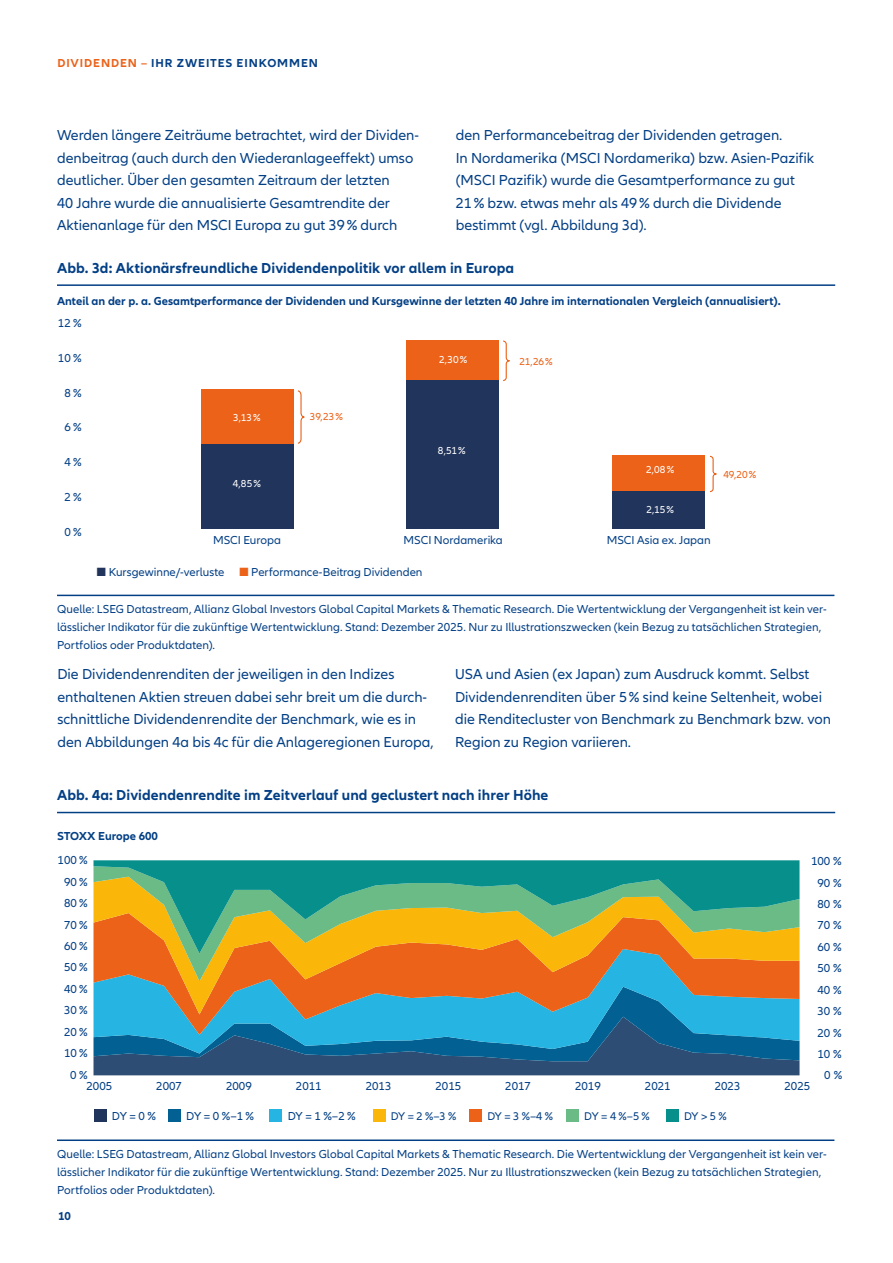
<style>
.page{position:relative;width:893px;height:1263px;background:#fff}
.page>*{position:absolute;margin:0;border:0;box-sizing:border-box;transform-origin:0 0}
.t1{font:15px/22.5px "Allianz Neo";color:#033f85}
.t2{font:700 15px "Allianz Neo";letter-spacing:.005em;color:#033f85}
.t3{font:12px/18px "Allianz Neo";color:#033f85}
.t4{font:700 12px "Allianz Neo";color:#033f85}
.t5{font:700 12px "Allianz Neo";letter-spacing:.075em;color:#033f85}
.t6{font:11.55px "Allianz Neo";letter-spacing:-.035em;color:#033f85}
.t7{font:10.5px "Allianz Neo";letter-spacing:.005em;color:#fff}
.t8{font:10.5px "Allianz Neo";letter-spacing:-.005em;color:#eb6218}
.s1{color:#eb6218}
.s2{color:#21345c}
</style>
<div class="page">
<hr style="left:57px;top:812px;width:778px;height:1px;background:#033f85">
<hr style="left:57px;top:1139px;width:777px;height:2px;background:#033f85">
<div style="left:201px;top:389px;width:93px;height:55px;background:#eb6218"></div>
<div style="left:407px;top:340px;width:92px;height:40px;background:#eb6218"></div>
<div style="left:612px;top:455px;width:93px;height:36px;background:#eb6218"></div>
<div style="left:201px;top:444px;width:93px;height:85px;background:#21345c"></div>
<div style="left:407px;top:380px;width:92px;height:149px;background:#21345c"></div>
<div style="left:612px;top:491px;width:93px;height:38px;background:#21345c"></div>
<svg style="left:710px;top:455px;width:7px;height:38px"></svg>
<svg style="left:503px;top:340px;width:7px;height:42px"></svg>
<svg style="left:297px;top:390px;width:8px;height:54px"></svg>
<hr style="left:57px;top:284px;width:778px;height:2px;background:#033f85">
<hr style="left:57px;top:595px;width:777px;height:1px;background:#033f85">
<div style="left:94px;top:1061px;width:705px;height:14px;background:#2d4d75"></div>
<svg style="left:94px;top:1053px;width:705px;height:8px;background:#22547f"></svg>
<svg style="left:94px;top:1035px;width:705px;height:18px;background:#1474a2"></svg>
<svg style="left:94px;top:1014px;width:705px;height:21px;background:#27a5d0"></svg>
<svg style="left:94px;top:981px;width:705px;height:33px;background:#7a9088"></svg>
<svg style="left:94px;top:953px;width:705px;height:28px;background:#d97a2b"></svg>
<svg style="left:94px;top:860px;width:705px;height:93px;background:#7ba15b"></svg>
<div style="left:94px;top:1109px;width:12px;height:13px;background:#21345c"></div>
<div style="left:168px;top:1109px;width:12px;height:13px;background:#026192"></div>
<div style="left:269px;top:1109px;width:13px;height:13px;background:#26b5e3"></div>
<div style="left:373px;top:1109px;width:12px;height:12px;background:#fab709"></div>
<div style="left:470px;top:1109px;width:12px;height:12px;background:#eb6218"></div>
<div style="left:666px;top:1109px;width:13px;height:12px;background:#078f8c"></div>
<div style="left:566px;top:1109px;width:13px;height:12px;background:#6bbb87"></div>
<p class="t5" style="left:57px;top:56px;width:262px"><span class="s1">DIVIDENDEN –</span> IHR ZWEITES EINKOMMEN</p>
<p class="t1" style="left:57px;top:124px;width:363px">Werden längere Zeiträume betrachtet, wird der Dividen&shy;denbeitrag (auch durch den Wiederanlageeffekt) umso deutlicher. Über den gesamten Zeitraum der letzten<br>40 Jahre wurde die annualisierte Gesamtrendite der Aktienanlage für den MSCI Europa zu gut 39% durch</p>
<p class="t1" style="left:456px;top:124px;width:360px">den Performancebeitrag der Dividenden getragen.<br>In Nordamerika (MSCI Nordamerika) bzw. Asien-Pazifik (MSCI Pazifik) wurde die Gesamtperformance zu gut 21% bzw. etwas mehr als 49% durch die Dividende bestimmt (vgl. Abbildung 3d).</p>
<p class="t2" style="left:57px;top:259px;width:459px">Abb. 3d: Aktionärsfreundliche Dividendenpolitik vor allem in Europa</p>
<p class="t4" style="left:57px;top:294px;width:725px">Anteil an der p. a. Gesamtperformance der Dividenden und Kursgewinne der letzten 40 Jahre im internationalen Vergleich (annualisiert).</p>
<p class="t3" style="left:58px;top:314px;width:25px">12 %</p>
<p class="t3" style="left:58px;top:349px;width:25px">10 %</p>
<p class="t3" style="left:64px;top:384px;width:19px">8 %</p>
<p class="t3" style="left:64px;top:419px;width:19px">6 %</p>
<p class="t3" style="left:64px;top:454px;width:19px">4 %</p>
<p class="t3" style="left:64px;top:489px;width:19px">2 %</p>
<p class="t3" style="left:64px;top:524px;width:19px">0 %</p>
<p class="t7" style="left:439px;top:354px;width:30px">2,30 %</p>
<p class="t8" style="left:519px;top:356px;width:35px">21,26 %</p>
<p class="t7" style="left:233px;top:411px;width:29px">3,13 %</p>
<p class="t7" style="left:233px;top:477px;width:30px">4,85 %</p>
<p class="t8" style="left:310px;top:410px;width:35px">39,23 %</p>
<p class="t7" style="left:438px;top:445px;width:29px">8,51 %</p>
<p class="t7" style="left:646px;top:464px;width:29px">2,08 %</p>
<p class="t7" style="left:646px;top:503px;width:29px">2,15 %</p>
<p class="t3" style="left:213px;top:531px;width:69px">MSCI Europa</p>
<p class="t3" style="left:403px;top:531px;width:101px">MSCI Nordamerika</p>
<p class="t3" style="left:607px;top:531px;width:105px">MSCI Asia ex. Japan</p>
<p class="t3" style="left:97px;top:563px;width:129px"><span class="s2">■</span> Kursgewinne/-verluste</p>
<p class="t3" style="left:239px;top:563px;width:185px"><span class="s1">■</span> Performance-Beitrag Dividenden</p>
<p class="t8" style="left:723px;top:468px;width:35px">49,20 %</p>
<p class="t3" style="left:57px;top:600px;width:771px">Quelle: LSEG Datastream, Allianz Global Investors Global Capital Markets &amp; Thematic Research. Die Wertentwicklung der Vergangenheit ist kein ver&shy;lässlicher Indikator für die zukünftige Wertentwicklung. Stand: Dezember 2025. Nur zu Illustrationszwecken (kein Bezug zu tatsächlichen Strategien,<br>Portfolios oder Produktdaten).</p>
<p class="t1" style="left:57px;top:663px;width:378px">Die Dividendenrenditen der jeweiligen in den Indizes enthaltenen Aktien streuen dabei sehr breit um die durch&shy;schnittliche Dividendenrendite der Benchmark, wie es in den Abbildungen 4a bis 4c für die Anlageregionen Europa,</p>
<p class="t1" style="left:455px;top:663px;width:378px">USA und Asien (ex Japan) zum Ausdruck kommt. Selbst Dividendenrenditen über 5% sind keine Seltenheit, wobei die Renditecluster von Benchmark zu Benchmark bzw. von Region zu Region variieren.</p>
<p class="t2" style="left:57px;top:787px;width:493px">Abb. 4a: Dividendenrendite im Zeitverlauf und geclustert nach ihrer Höhe</p>
<p class="t4" style="left:57px;top:829px;width:103px">STOXX Europe 600</p>
<p class="t3" style="left:58px;top:852px;width:32px">100 %</p>
<p class="t3" style="left:811px;top:852px;width:32px">100 %</p>
<p class="t3" style="left:64px;top:873px;width:25px">90 %</p>
<p class="t3" style="left:817px;top:874px;width:26px">90 %</p>
<p class="t3" style="left:64px;top:894px;width:25px">80 %</p>
<p class="t3" style="left:817px;top:895px;width:26px">80 %</p>
<p class="t3" style="left:64px;top:916px;width:25px">70 %</p>
<p class="t3" style="left:817px;top:917px;width:26px">70 %</p>
<p class="t3" style="left:64px;top:937px;width:25px">60 %</p>
<p class="t3" style="left:817px;top:938px;width:26px">60 %</p>
<p class="t3" style="left:64px;top:959px;width:25px">50 %</p>
<p class="t3" style="left:817px;top:959px;width:26px">50 %</p>
<p class="t3" style="left:64px;top:980px;width:25px">40 %</p>
<p class="t3" style="left:817px;top:981px;width:26px">40 %</p>
<p class="t3" style="left:64px;top:1002px;width:25px">30 %</p>
<p class="t3" style="left:817px;top:1002px;width:26px">30 %</p>
<p class="t3" style="left:64px;top:1021px;width:25px;line-height:21.5px">20 %<br>10 %</p>
<p class="t3" style="left:817px;top:1022px;width:26px;line-height:21.5px">20 %<br>10 %</p>
<p class="t3" style="left:70px;top:1066px;width:19px">0 %</p>
<p class="t3" style="left:824px;top:1067px;width:20px">0 %</p>
<p class="t3" style="left:87px;top:1077px;width:27px">2005</p>
<p class="t3" style="left:156px;top:1077px;width:27px">2007</p>
<p class="t3" style="left:226px;top:1077px;width:27px">2009</p>
<p class="t3" style="left:296px;top:1077px;width:27px">2011</p>
<p class="t3" style="left:366px;top:1077px;width:27px">2013</p>
<p class="t3" style="left:435px;top:1077px;width:27px">2015</p>
<p class="t3" style="left:505px;top:1077px;width:27px">2017</p>
<p class="t3" style="left:575px;top:1077px;width:27px">2019</p>
<p class="t3" style="left:645px;top:1077px;width:27px">2021</p>
<p class="t3" style="left:715px;top:1077px;width:27px">2023</p>
<p class="t3" style="left:784px;top:1077px;width:27px">2025</p>
<p class="t3" style="left:112px;top:1107px;width:46px">DY = 0 %</p>
<p class="t3" style="left:186px;top:1107px;width:69px">DY = 0 %−1 %</p>
<p class="t3" style="left:288px;top:1107px;width:69px">DY = 1 %−2 %</p>
<p class="t6" style="left:391px;top:1109px;width:67px">DY = 2 %−3 %</p>
<p class="t6" style="left:487px;top:1109px;width:67px">DY = 3 %−4 %</p>
<p class="t6" style="left:584px;top:1109px;width:67px">DY = 4 %−5 %</p>
<p class="t6" style="left:684px;top:1109px;width:44px">DY &gt; 5 %</p>
<p class="t3" style="left:57px;top:1145px;width:771px">Quelle: LSEG Datastream, Allianz Global Investors Global Capital Markets &amp; Thematic Research. Die Wertentwicklung der Vergangenheit ist kein ver&shy;lässlicher Indikator für die zukünftige Wertentwicklung. Stand: Dezember 2025. Nur zu Illustrationszwecken (kein Bezug zu tatsächlichen Strategien,<br>Portfolios oder Produktdaten).</p>
<p class="t4" style="left:58px;top:1209px;width:14px">10</p>
</div>
